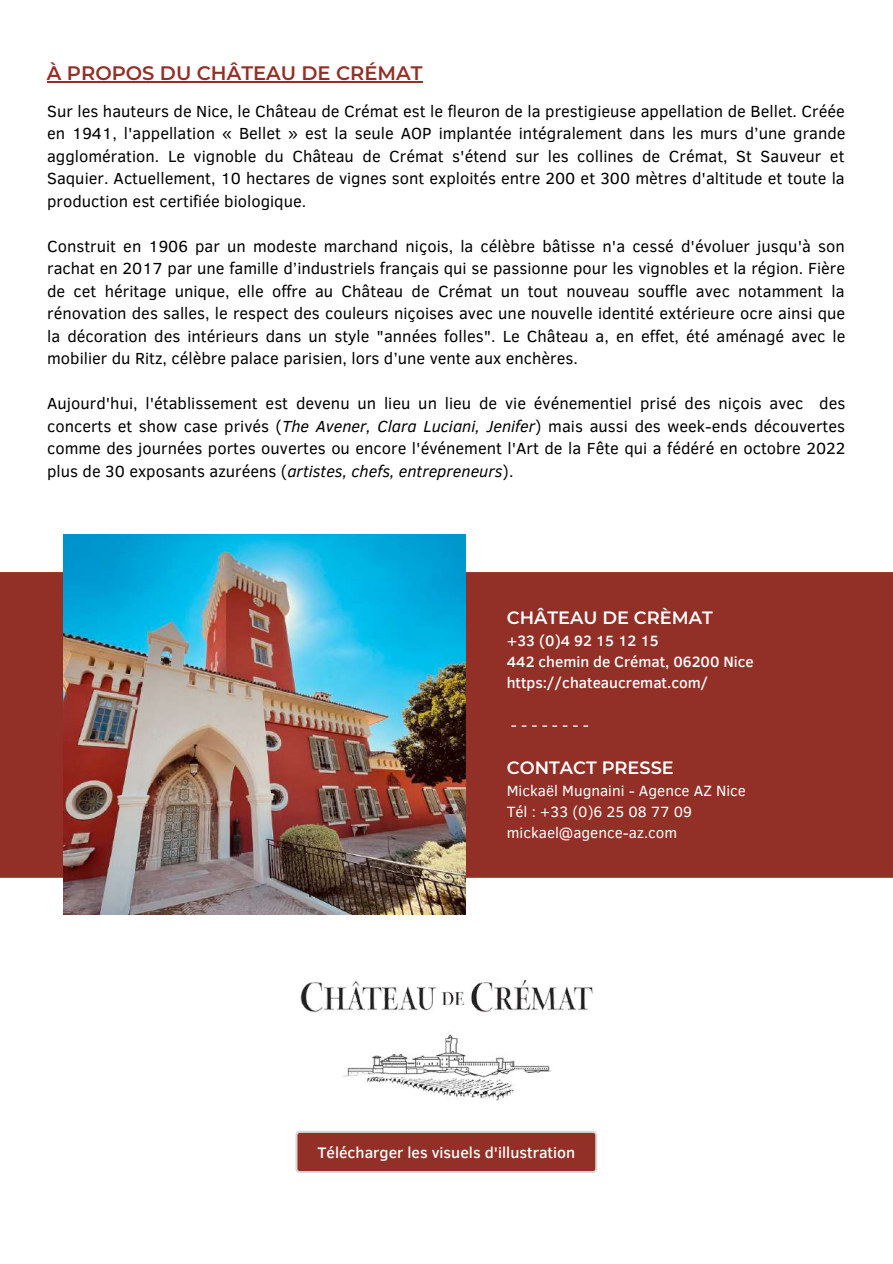
<style>
.page{position:relative;width:893px;height:1264px;background:#fff}
.page>*{position:absolute;margin:0;border:0;box-sizing:border-box;transform-origin:0 0}
.t1{font:600 19.5px "Montserrat";color:#923027}
.t2{font:600 17.85px "Montserrat";color:#fff}
.t3{font:16.5px/22.5px "Clear Sans";color:#000;text-align:justify}
.t4{font:500 15.6px "Clear Sans";color:#fff}
.t5{font:15.3px/21px "Clear Sans";color:#fff}
.t6{font:500 15.3px/21px "Clear Sans";color:#fff}
.s1{font-style:italic}
</style>
<div class="page">
<hr style="left:47px;top:81px;width:375px;height:1px;background:#923027">
<div style="left:0;top:572px;width:892px;height:305px;background:#923027"></div>
<img style="left:63px;top:534px;width:402px;height:380px">
<svg style="left:295px;top:1131px;width:302px;height:42px;background:#994139"></svg>
<img style="left:300px;top:979px;width:293px;height:122px">
<p class="t1" style="left:47px;top:61px;width:377px">À PROPOS DU CHÂTEAU DE CRÉMAT</p>
<p class="t3" style="left:47px;top:99px;width:799px">Sur les hauteurs de Nice, le Château de Crémat est le fleuron de la prestigieuse appellation de Bellet. Créée en 1941, l'appellation « Bellet » est la seule AOP implantée intégralement dans les murs d’une grande agglomération. Le vignoble du Château de Crémat s'étend sur les collines de Crémat, St Sauveur et Saquier. Actuellement, 10 hectares de vignes sont exploités entre 200 et 300 mètres d'altitude et toute la production est certifiée biologique.</p>
<p class="t3" style="left:47px;top:234px;width:799px">Construit en 1906 par un modeste marchand niçois, la célèbre bâtisse n'a cessé d'évoluer jusqu'à son rachat en 2017 par une famille d’industriels français qui se passionne pour les vignobles et la région. Fière de cet héritage unique, elle offre au Château de Crémat un tout nouveau souffle avec notamment la rénovation des salles, le respect des couleurs niçoises avec une nouvelle identité extérieure ocre ainsi que la décoration des intérieurs dans un style "années folles". Le Château a, en effet, été aménagé avec le mobilier du Ritz, célèbre palace parisien, lors d’une vente aux enchères.</p>
<p class="t3" style="left:47px;top:391px;width:799px">Aujourd'hui, l'établissement est devenu un lieu un lieu de vie événementiel prisé des niçois avec des concerts et show case privés (<span class="s1">The Avener, Clara Luciani, Jenifer</span>) mais aussi des week-ends découvertes comme des journées portes ouvertes ou encore l'événement l'Art de la Fête qui a fédéré en octobre 2022 plus de 30 exposants azuréens (<span class="s1">artistes, chefs, entrepreneurs</span>).</p>
<p class="t2" style="left:506px;top:606px;width:207px">CHÂTEAU DE CRÈMAT</p>
<p class="t6" style="left:506px;top:629px;width:248px">+33 (0)4 92 15 12 15<br>442 chemin de Crémat, 06200 Nice https://chateaucremat.com/</p>
<p class="t5" style="left:511px;top:713px;width:79px">- - - - - - - -</p>
<p class="t2" style="left:506px;top:757px;width:168px">CONTACT PRESSE</p>
<p class="t5" style="left:506px;top:779px;width:241px">Mickaël Mugnaini - Agence AZ Nice<br>Tél : +33 (0)6 25 08 77 09 mickael@agence-az.com</p>
<p class="t4" style="left:317px;top:1141px;width:259px">Télécharger les visuels d'illustration</p>
</div>
